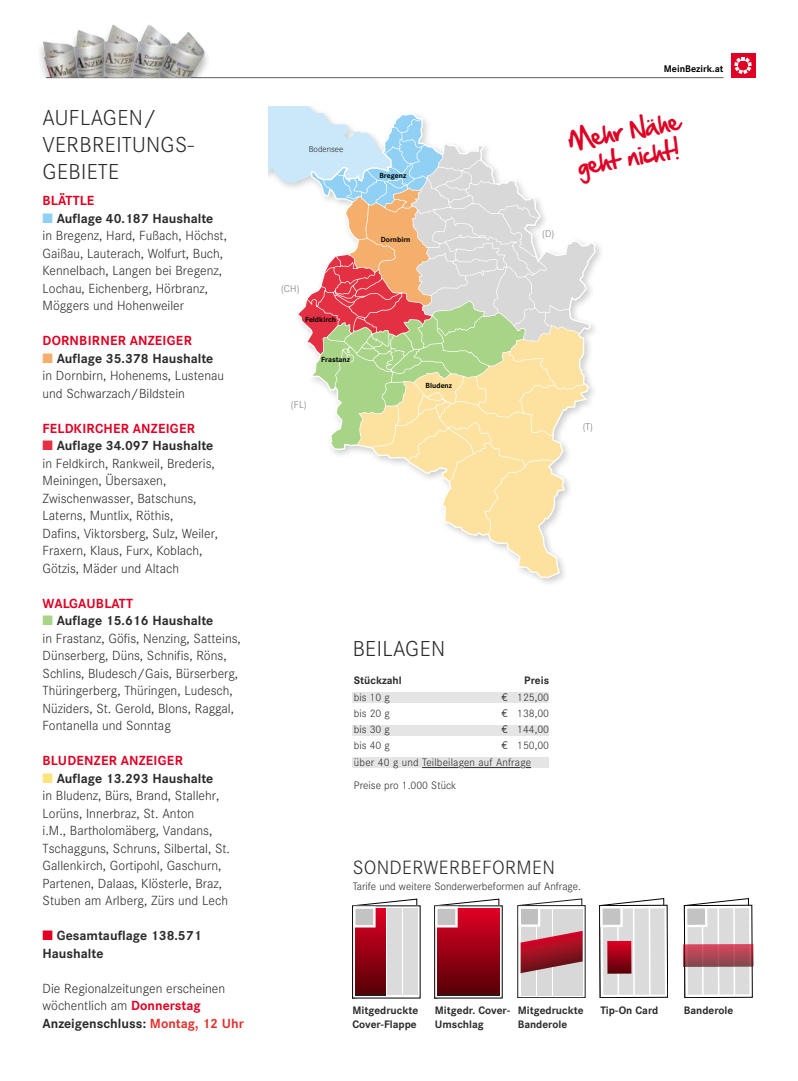
<style>
.page{position:relative;width:798px;height:1081px;background:#fff}
.page>*{position:absolute;margin:0;border:0;box-sizing:border-box;transform-origin:0 0}
.t1{font:300 22.5px/27px "Corporate S";letter-spacing:.02em;color:#2b2b2b}
.t2{font:22.5px/27px "Hand Of Sean";color:#df0023}
.t3{font:300 20px "Corporate S";letter-spacing:.02em;color:#2b2b2b}
.t4{font:300 13.75px/17.5px "Corporate S";color:#2b2b2b}
.t5{font:700 13.75px "Corporate S";letter-spacing:.02em;color:#df0023}
.t6{font:700 13.75px/17.5px "Corporate S";color:#2b2b2b}
.t7{font:300 11.25px/16.2px "Corporate S";color:#2b2b2b}
.t8{font:700 11.25px/13.5px "Corporate S";color:#2b2b2b}
.t9{font:300 10.25px "Corporate S";color:#7c7c7c}
.t10{font:700 10px "Corporate S";color:#000}
.t11{font:300 9px "Corporate S";color:#2b2b2b}
.t12{font:700 7.75px "Corporate S";color:#000}
.s1{color:#90d0f4}
.s2{font-weight:700}
.s3{color:#f5af6c}
.s4{color:#e33042}
.s5{color:#a8d488}
.s6{color:#fbe47e}
.s7{color:#df0023}
.s8{font-weight:700;color:#df0023}
.s9{font-weight:700;color:#e3332f}
.s10{font-family:"Euro Mono";font-weight:400}
</style>
<div class="page">
<hr style="left:46px;top:77px;width:677px;height:1px;background:#616161">
<div style="left:730px;top:53px;width:25px;height:25px;background:#df0023"></div>
<svg style="left:734px;top:57px;width:17px;height:17px"></svg>
<svg style="left:332px;top:198px;width:263px;height:380px"></svg>
<svg style="left:268px;top:107px;width:267px;height:342px"></svg>
<svg style="left:434px;top:899px;width:65px;height:99px;background:#9e2a3a"></svg>
<svg style="left:352px;top:899px;width:65px;height:99px"></svg>
<div style="left:387px;top:909px;width:14px;height:86px;background:#dbdbdb"></div>
<div style="left:403px;top:909px;width:14px;height:86px;background:#dbdbdb"></div>
<div style="left:599px;top:905px;width:68px;height:93px;border:1px solid #000"></div>
<svg style="left:599px;top:898px;width:65px;height:100px"></svg>
<svg style="left:683px;top:898px;width:70px;height:100px"></svg>
<svg style="left:517px;top:899px;width:65px;height:99px;background:#c39a9f"></svg>
<div style="left:352px;top:692px;width:196px;height:11px;background:#e5e5e5"></div>
<div style="left:352px;top:725px;width:196px;height:10px;background:#e5e5e5"></div>
<div style="left:352px;top:757px;width:196px;height:11px;background:#e5e5e5"></div>
<hr style="left:422px;top:767px;width:36px;height:1px;background:#2b2b2b">
<hr style="left:464px;top:767px;width:56px;height:1px;background:#2b2b2b">
<div style="left:36px;top:41px;width:64px;height:37px;background:#000;opacity:.3"></div>
<img style="left:43px;top:41px;width:3px;height:22px">
<div style="left:67px;top:30px;width:45px;height:48px;background:#000;opacity:.3"></div>
<svg style="left:76px;top:30px;width:2px;height:13px"></svg>
<div style="left:95px;top:25px;width:51px;height:53px;background:#000;opacity:.3"></div>
<img style="left:105px;top:25px;width:1px;height:23px">
<div style="left:106px;top:25px;width:72px;height:53px;background:#000;opacity:.3"></div>
<img style="left:141px;top:25px;width:7px;height:7px">
<div style="left:118px;top:32px;width:94px;height:46px;background:#000;opacity:.3"></div>
<svg style="left:178px;top:32px;width:10px;height:11px"></svg>
<h1 class="t1" style="left:43px;top:104px;width:153px">AUFLAGEN/<br>VERBREITUNGS-<br>GEBIETE</h1>
<p class="t5" style="left:43px;top:193px;width:53px">BLÄTTLE</p>
<p class="t4" style="left:43px;top:210px;width:186px"><span class="s1">■</span> <span class="s2">Auflage 40.187 Haushalte<br></span>in Bregenz, Hard, Fußach, Höchst,<br>Gaißau, Lauterach, Wolfurt, Buch,<br>Kennelbach, Langen bei Bregenz,<br>Lochau, Eichenberg, Hörbranz,<br>Möggers und Hohenweiler</p>
<p class="t5" style="left:43px;top:333px;width:151px">DORNBIRNER ANZEIGER</p>
<p class="t4" style="left:43px;top:350px;width:183px"><span class="s3">■</span> <span class="s2">Auflage 35.378 Haushalte </span>in Dornbirn, Hohenems, Lustenau und Schwarzach/Bildstein</p>
<p class="t5" style="left:43px;top:420px;width:154px">FELDKIRCHER ANZEIGER</p>
<p class="t4" style="left:43px;top:437px;width:177px"><span class="s4">■</span> <span class="s2">Auflage 34.097 Haushalte </span>in Feldkirch, Rankweil, Brederis,<br>Meiningen, Übersaxen,<br>Zwischenwasser, Batschuns,<br>Laterns, Muntlix, Röthis,<br>Dafins, Viktorsberg, Sulz, Weiler,<br>Fraxern, Klaus, Furx, Koblach,<br>Götzis, Mäder und Altach</p>
<p class="t5" style="left:43px;top:595px;width:92px">WALGAUBLATT</p>
<p class="t4" style="left:43px;top:612px;width:200px"><span class="s5">■</span> <span class="s2">Auflage 15.616 Haushalte<br></span>in Frastanz, Göfis, Nenzing, Satteins, Dünserberg, Düns, Schnifis, Röns, Schlins, Bludesch/Gais, Bürserberg, Thüringerberg, Thüringen, Ludesch, Nüziders, St. Gerold, Blons, Raggal, Fontanella und Sonntag</p>
<p class="t5" style="left:43px;top:753px;width:142px">BLUDENZER ANZEIGER</p>
<p class="t4" style="left:43px;top:770px;width:189px"><span class="s6">■</span> <span class="s2">Auflage 13.293 Haushalte<br></span>in Bludenz, Bürs, Brand, Stallehr, Lorüns, Innerbraz, St. Anton<br>i.M., Bartholomäberg, Vandans, Tschagguns, Schruns, Silbertal, St.<br>Gallenkirch, Gortipohl, Gaschurn, Partenen, Dalaas, Klösterle, Braz, Stuben am Arlberg, Zürs und Lech</p>
<p class="t6" style="left:43px;top:927px;width:160px"><span class="s7">■</span> Gesamtauflage 138.571<br>Haushalte</p>
<p class="t4" style="left:43px;top:980px;width:203px">Die Regionalzeitungen erscheinen wöchentlich am <span class="s8">Donnerstag<br></span><span class="s2">Anzeigenschluss:</span> <span class="s9">Montag, 12 Uhr</span></p>
<p class="t11" style="left:308px;top:144px;width:36px">Bodensee</p>
<p class="t9" style="left:281px;top:283px;width:20px">(CH)</p>
<p class="t12" style="left:305px;top:315px;width:33px">Feldkirch</p>
<p class="t9" style="left:291px;top:399px;width:17px">(FL)</p>
<p class="t12" style="left:321px;top:354px;width:30px">Frastanz</p>
<p class="t12" style="left:379px;top:171px;width:28px">Bregenz</p>
<p class="t12" style="left:381px;top:235px;width:31px">Dornbirn</p>
<p class="t12" style="left:425px;top:381px;width:28px">Bludenz</p>
<p class="t10" style="left:663px;top:63px;width:61px">MeinBezirk.at</p>
<h1 class="t2" style="left:566px;top:127px;width:114px;rotate:-10deg">Mehr Nähe geht nicht!</h1>
<p class="t9" style="left:541px;top:228px;width:14px">(D)</p>
<p class="t9" style="left:582px;top:421px;width:12px">(T)</p>
<h1 class="t1" style="left:352px;top:636px;width:94px">BEILAGEN</h1>
<p class="t8" style="left:354px;top:674px;width:49px">Stückzahl</p>
<p class="t8" style="left:524px;top:674px;width:26px">Preis</p>
<p class="t7" style="left:354px;top:689px;width:37px">bis 10 g</p>
<p class="t7" style="left:501px;top:689px;width:49px"><span class="s10">E</span> 125,00</p>
<p class="t7" style="left:354px;top:705px;width:37px">bis 20 g</p>
<p class="t7" style="left:501px;top:705px;width:49px"><span class="s10">E</span> 138,00</p>
<p class="t7" style="left:354px;top:721px;width:37px">bis 30 g</p>
<p class="t7" style="left:501px;top:721px;width:49px"><span class="s10">E</span> 144,00</p>
<p class="t7" style="left:354px;top:737px;width:37px">bis 40 g</p>
<p class="t7" style="left:354px;top:737px;width:196px;text-indent:147px"><span class="s10">E</span> 150,00 über 40 g und Teilbeilagen auf Anfrage</p>
<p class="t7" style="left:354px;top:778px;width:104px">Preise pro 1.000 Stück</p>
<h2 class="t3" style="left:352px;top:856px;width:204px">SONDERWERBEFORMEN</h2>
<p class="t7" style="left:352px;top:878px;width:230px">Tarife und weitere Sonderwerbeformen auf Anfrage.</p>
<p class="t8" style="left:352px;top:1004px;width:67px">Mitgedruckte<br>Cover-Flappe</p>
<p class="t8" style="left:434px;top:1004px;width:77px">Mitgedr. Cover-<br>Umschlag</p>
<p class="t8" style="left:517px;top:1004px;width:67px">Mitgedruckte</p>
<p class="t8" style="left:600px;top:1004px;width:59px">Tip-On Card</p>
<p class="t8" style="left:683px;top:1004px;width:51px">Banderole</p>
<p class="t8" style="left:517px;top:1017px;width:51px">Banderole</p>
</div>
